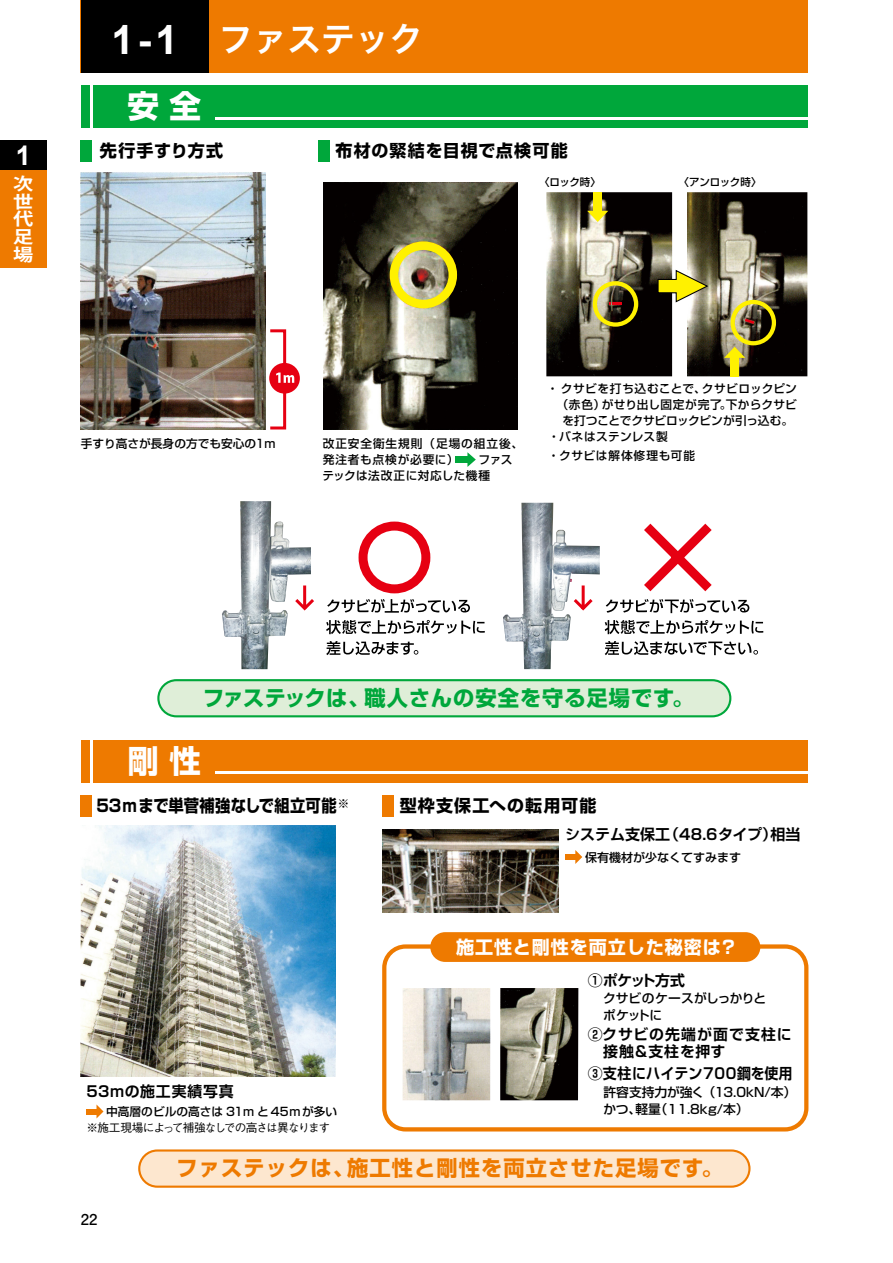
<style>
.page{position:relative;width:893px;height:1263px;background:#fff}
.page>*{position:absolute;margin:0;border:0;box-sizing:border-box;transform-origin:0 0}
.t1{font:34.05px "Hira Kaku Pro W6";color:#fff}
.t2{font:700 31.5px "Shin Go Pr 6";color:#fff}
.t3{font:700 27.15px "Arial";color:#fff}
.t4{font:700 21.3px "Shin Go Pr 6";letter-spacing:.05em;color:#ee7a00}
.t5{font:700 21.3px "Shin Go Pr 6";letter-spacing:.04em;color:#00a73b}
.t6{font:700 18px "Shin Go Pr 6";letter-spacing:.05em;color:#fff}
.t7{font:700 17.1px/17.5px "Koz Go Pro";color:#fff;text-align:justify;scale:1.18 1}
.t8{font:700 16.95px "Shin Go Pr 6";letter-spacing:.045em;color:#000}
.t9{font:700 16.95px "Shin Go Pr 6";letter-spacing:.015em;color:#000;scale:.9 1}
.t10{font:700 16.95px "Shin Go Pr 6";letter-spacing:.065em;color:#000}
.t11{font:700 15px "Shin Go Pr 6 De";color:#000}
.t12{font:700 14.85px/17px "Shin Go Pr 6 De";letter-spacing:.07em;color:#000}
.t13{font:700 14.85px "Shin Go Pr 6 De";letter-spacing:.015em;color:#000}
.t14{font:700 14.85px "Shin Go Pr 6 De";letter-spacing:.045em;color:#000}
.t15{font:700 14.85px "Shin Go Pr 6 De";letter-spacing:-.03em;color:#000}
.t16{font:700 14.85px "Futo Go B101 Pro";color:#000}
.t17{font:500 12.75px/17px "Shin Go Pr 6";letter-spacing:-.01em;color:#000}
.t18{font:500 12px "Shin Go Pr 6";color:#000}
.t19{font:500 11.7px "Shin Go Pr 6";letter-spacing:.025em;color:#000}
.t20{font:500 11.7px/15.9px "Shin Go Pr 6";letter-spacing:.075em;color:#000}
.t21{font:500 11.7px "Shin Go Pr 6";color:#000}
.t22{font:500 11.7px "Gothic BBB Pr 6";letter-spacing:-.08em;color:#000}
.t23{font:500 11.7px "Shin Go Pr 6";letter-spacing:-.015em;color:#000}
.t24{font:500 11.7px "Shin Go Pr 6";letter-spacing:.065em;color:#000}
.t25{font:500 10.5px "Shin Go Pr 6";letter-spacing:-.03em;color:#000}
.s1{font-family:"Arial";font-weight:700;font-size:40.35px}
.s2{font-family:"Shin Go Pr 6";font-weight:500}
</style>
<div class="page">
<img style="left:222px;top:501px;width:70px;height:168px">
<img style="left:503px;top:503px;width:68px;height:166px">
<div style="left:382px;top:944px;width:426px;height:187px;border:4px solid #ee7a00;border-radius:21px"></div>
<div style="left:269px;top:329px;width:17px;height:100px;border:3px solid #e60012"></div>
<div style="left:269px;top:363px;width:31px;height:31px;background:#e60012;border-radius:50%"></div>
<svg style="left:276px;top:372px;width:18px;height:11px"></svg>
<svg style="left:326px;top:620px;width:159px;height:14px"></svg>
<svg style="left:326px;top:641px;width:92px;height:14px"></svg>
<svg style="left:605px;top:620px;width:158px;height:14px"></svg>
<svg style="left:605px;top:641px;width:153px;height:14px"></svg>
<svg style="left:292px;top:514px;width:457px;height:99px"></svg>
<img style="left:81px;top:173px;width:184px;height:256px">
<img style="left:546px;top:192px;width:261px;height:184px">
<div style="left:158px;top:680px;width:572px;height:36px;background:#dfeed8;border-radius:18px"></div>
<div style="left:157px;top:679px;width:574px;height:38px;border:2px solid #00a73b;border-radius:18px"></div>
<div style="left:81px;top:85px;width:8px;height:43px;background:#00a73b"></div>
<div style="left:94px;top:85px;width:714px;height:43px;background:#00a73b"></div>
<hr style="left:216px;top:117px;width:592px;height:2px;background:#fff">
<div style="left:455px;top:456px;width:15px;height:7px;background:#00a73b"></div>
<svg style="left:467px;top:452px;width:9px;height:15px"></svg>
<img style="left:323px;top:183px;width:195px;height:246px">
<div style="left:390px;top:241px;width:67px;height:67px;border:9px solid #fff100;border-radius:50%"></div>
<div style="left:593px;top:281px;width:45px;height:46px;border:4px solid #fff100;border-radius:50%"></div>
<div style="left:730px;top:300px;width:46px;height:45px;border:4px solid #fff100;border-radius:50%"></div>
<svg style="left:657px;top:269px;width:52px;height:34px;background:#aca444"></svg>
<svg style="left:724px;top:347px;width:21px;height:11px"></svg>
<div style="left:730px;top:357px;width:9px;height:19px;background:#fff100"></div>
<svg style="left:587px;top:211px;width:21px;height:11px"></svg>
<div style="left:593px;top:192px;width:9px;height:20px;background:#fff100"></div>
<div style="left:81px;top:140px;width:11px;height:22px;background:#00a73b"></div>
<div style="left:318px;top:140px;width:12px;height:22px;background:#00a73b"></div>
<svg style="left:610px;top:302px;width:12px;height:3px"></svg>
<svg style="left:745px;top:319px;width:9px;height:5px"></svg>
<img style="left:81px;top:826px;width:255px;height:251px">
<img style="left:383px;top:829px;width:175px;height:83px">
<img style="left:403px;top:988px;width:175px;height:112px">
<div style="left:139px;top:1150px;width:610px;height:37px;background:#fde7cf;border-radius:18px"></div>
<div style="left:138px;top:1149px;width:612px;height:39px;border:2px solid #ee7a00;border-radius:18px"></div>
<div style="left:81px;top:740px;width:8px;height:42px;background:#ee7a00"></div>
<div style="left:94px;top:740px;width:714px;height:42px;background:#ee7a00"></div>
<hr style="left:216px;top:772px;width:592px;height:2px;background:#fff">
<div style="left:565px;top:854px;width:12px;height:6px;background:#ee7a00"></div>
<svg style="left:575px;top:850px;width:7px;height:14px"></svg>
<div style="left:86px;top:1108px;width:12px;height:6px;background:#ee7a00"></div>
<svg style="left:97px;top:1105px;width:7px;height:13px"></svg>
<div style="left:81px;top:795px;width:11px;height:21px;background:#ee7a00"></div>
<div style="left:383px;top:795px;width:11px;height:21px;background:#ee7a00"></div>
<div style="left:430px;top:932px;width:330px;height:30px;background:#ee7a00;border-radius:15px"></div>
<div style="left:81px;top:0;width:727px;height:72px;background:#ee7a00"></div>
<div style="left:81px;top:0;width:127px;height:72px;background:#000"></div>
<div style="left:0;top:170px;width:47px;height:98px;background:#ee7a00"></div>
<div style="left:0;top:140px;width:47px;height:30px;background:#000"></div>
<h3 class="t3" style="left:16px;top:137px;width:17px">1</h3>
<h3 class="t7" style="left:13px;top:176px;width:18px">次世代足場</h3>
<h1 class="t1" style="left:111px;top:8px;width:313px"><span class="s1">1-1</span> ファステック</h1>
<h2 class="t2" style="left:128px;top:81px;width:75px">安 全</h2>
<h3 class="t8" style="left:100px;top:138px;width:125px">先行手すり方式</h3>
<h3 class="t8" style="left:335px;top:138px;width:234px">布材の緊結を目視で点検可能</h3>
<p class="t25" style="left:539px;top:173px;width:64px">〈ロック時〉</p>
<p class="t25" style="left:678px;top:173px;width:85px">〈アンロック時〉</p>
<p class="t21" style="left:81px;top:434px;width:196px">手すり高さが長身の方でも安心の1m</p>
<p class="t20" style="left:322px;top:435px;width:202px">改正安全衛生規則（足場の組立後、発注者も点検が必要に）　　ファステックは法改正に対応した機種</p>
<p class="t19" style="left:547px;top:379px;width:251px">・クサビを打ち込むことで、クサビロックピン</p>
<p class="t19" style="left:557px;top:395px;width:242px">（赤色）がせり出し固定が完了。下からクサビ</p>
<p class="t23" style="left:563px;top:411px;width:232px">を打つことでクサビロックピンが引っ込む。</p>
<p class="t19" style="left:548px;top:427px;width:121px">・バネはステンレス製</p>
<p class="t24" style="left:548px;top:446px;width:149px">・クサビは解体修理も可能</p>
<h3 class="t5" style="left:203px;top:681px;width:492px">ファステックは、職人さんの安全を守る足場です。</h3>
<h2 class="t2" style="left:128px;top:736px;width:75px">剛 性</h2>
<h3 class="t9" style="left:96px;top:792px;width:283px">53mまで単菅補強なしで組立可能<sup>※</sup></h3>
<h3 class="t10" style="left:400px;top:792px;width:198px">型枠支保工への転用可能</h3>
<p class="t11" style="left:565px;top:822px;width:237px"><span class="s2">シ</span>ステム支保工（48.6タイプ）相当</p>
<p class="t18" style="left:585px;top:847px;width:157px">保有機材が少なくてすみます</p>
<h3 class="t6" style="left:456px;top:933px;width:283px">施工性と剛性を両立した秘密は？</h3>
<p class="t15" style="left:588px;top:968px;width:99px">①ポケット方式</p>
<p class="t17" style="left:603px;top:989px;width:165px">クサビのケースがしっかりとポケットに</p>
<p class="t12" style="left:588px;top:1025px;width:205px">②クサビの先端が面で支柱に　接触＆支柱を押す</p>
<p class="t14" style="left:86px;top:1079px;width:149px">53mの施工実績写真</p>
<p class="t21" style="left:106px;top:1102px;width:233px">中高層のビルの高さは 31m と 45mが多い</p>
<p class="t22" style="left:86px;top:1118px;width:245px">※施工現場によって補強なしでの高さは異なります</p>
<p class="t13" style="left:588px;top:1061px;width:206px">③支柱にハイテン700鋼を使用</p>
<p class="t17" style="left:603px;top:1083px;width:194px">許容支持力が強く（13.0kN/本）かつ、軽量（11.8ｋｇ/本）</p>
<p class="t16" style="left:81px;top:1207px;width:18px">22</p>
<h3 class="t4" style="left:177px;top:1151px;width:548px">ファステックは、施工性と剛性を両立させた足場です。</h3>
</div>
